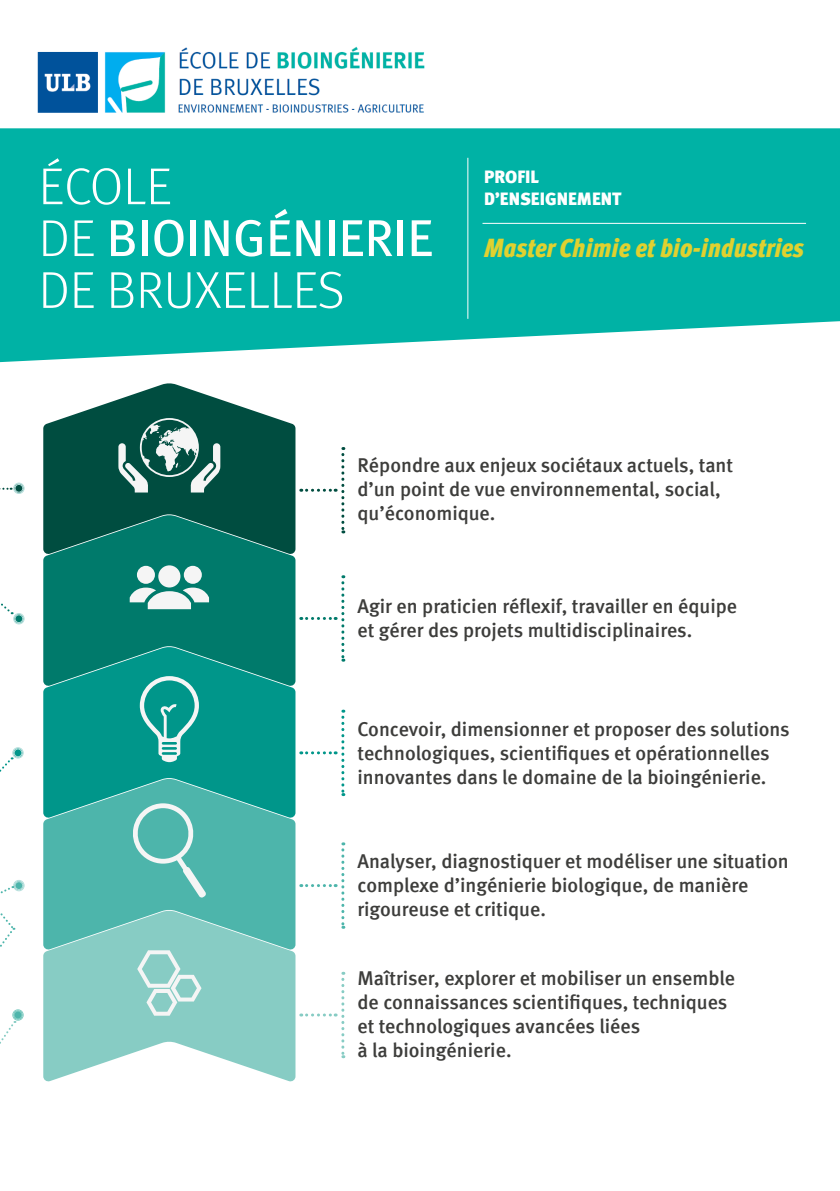
<style>
.page{position:relative;width:840px;height:1191px;background:#fff}
.page>*{position:absolute;margin:0;border:0;box-sizing:border-box;transform-origin:0 0}
.t1{font:51.8px "Meta Light LF";color:#fff}
.t2{font:51.8px "Meta";color:#fff}
.t3{font:italic 26px "Meta Cond Black Lf";letter-spacing:-.005em;color:#e0d130}
.Chiffre-cover{font:20px/24.4px "Meta Medium LF";color:#3d3d3b}
.t4{font:900 17.6px "Meta";color:#fff}
.s1{font-family:"Meta Light LF"}
</style>
<div class="page">
<svg style="left:43px;top:950px;width:252px;height:132px;fill:#87ccc4"></svg>
<svg style="left:43px;top:818px;width:252px;height:132px;background:#59b9b0"></svg>
<svg style="left:43px;top:686px;width:252px;height:132px;background:#0c9b8f"></svg>
<svg style="left:43px;top:555px;width:252px;height:131px;background:#027f70"></svg>
<svg style="left:43px;top:383px;width:252px;height:172px;background:#276e63"></svg>
<svg style="left:137px;top:950px;width:64px;height:65px"></svg>
<svg style="left:132px;top:803px;width:74px;height:94px;background:#68bfb7"></svg>
<svg style="left:140px;top:676px;width:59px;height:86px"></svg>
<div style="left:184px;top:566px;width:18px;height:18px;background:#f5f5f5;border-radius:50%"></div>
<div style="left:137px;top:566px;width:18px;height:18px;background:#f5f5f5;border-radius:50%"></div>
<svg style="left:130px;top:587px;width:79px;height:22px"></svg>
<div style="left:158px;top:565px;width:22px;height:22px;background:#f5f5f5;border-radius:50%"></div>
<svg style="left:118px;top:418px;width:102px;height:74px"></svg>
<svg style="left:0;top:128px;width:839px;height:234px;background:#16b8ad"></svg>
<hr style="left:467px;top:158px;width:1px;height:161px;background:#fff">
<hr style="left:482px;top:223px;width:323px;height:1px;background:#fff">
<svg style="left:300px;top:447px;width:44px;height:86px"></svg>
<svg style="left:300px;top:575px;width:44px;height:86px"></svg>
<svg style="left:300px;top:709px;width:44px;height:87px"></svg>
<svg style="left:300px;top:842px;width:44px;height:86px"></svg>
<svg style="left:300px;top:971px;width:44px;height:87px"></svg>
<svg style="left:14px;top:881px;width:9px;height:9px"></svg>
<div style="left:13px;top:880px;width:11px;height:11px;border:1px solid #b3dedb;border-radius:50%"></div>
<div style="left:15px;top:881px;width:8px;height:8px;border:1px solid #b3dedb;border-radius:50%"></div>
<div style="left:13px;top:1010px;width:10px;height:9px;background:#4fb5ab;border-radius:50%"></div>
<div style="left:12px;top:1009px;width:12px;height:11px;border:1px solid #80ccc2;border-radius:50%"></div>
<div style="left:14px;top:1010px;width:8px;height:9px;border:1px solid #80ccc2;border-radius:50%"></div>
<svg style="left:13px;top:748px;width:10px;height:9px"></svg>
<div style="left:12px;top:747px;width:12px;height:11px;border:1px solid #b3dedb;border-radius:50%"></div>
<div style="left:14px;top:748px;width:8px;height:9px;border:1px solid #b3dedb;border-radius:50%"></div>
<div style="left:14px;top:614px;width:9px;height:9px;background:#007a6b;border-radius:50%"></div>
<div style="left:13px;top:613px;width:11px;height:11px;border:1px solid #b3dedb;border-radius:50%"></div>
<div style="left:15px;top:614px;width:8px;height:9px;border:1px solid #b3dedb;border-radius:50%"></div>
<svg style="left:14px;top:484px;width:9px;height:9px"></svg>
<div style="left:13px;top:483px;width:11px;height:11px;border:1px solid #b3dedb;border-radius:50%"></div>
<div style="left:15px;top:484px;width:8px;height:8px;border:1px solid #b3dedb;border-radius:50%"></div>
<svg style="left:0;top:488px;width:12px;height:2px"></svg>
<svg style="left:1px;top:603px;width:12px;height:11px"></svg>
<svg style="left:0;top:757px;width:13px;height:15px"></svg>
<svg style="left:0;top:886px;width:15px;height:158px"></svg>
<img style="left:37px;top:46px;width:388px;height:67px">
<p class="t1" style="left:39px;top:157px;width:134px">ÉCOLE</p>
<p class="t2" style="left:39px;top:208px;width:396px"><span class="s1">DE</span> BIOINGÉNIERIE</p>
<p class="t1" style="left:39px;top:260px;width:307px">DE BRUXELLES</p>
<p class="t4" style="left:484px;top:166px;width:56px">PROFIL</p>
<p class="t4" style="left:484px;top:188px;width:138px">D’ENSEIGNEMENT</p>
<p class="t3" style="left:484px;top:233px;width:321px">Master Chimie et bio-industries</p>
<p class="Chiffre-cover" style="left:357px;top:452px;width:377px">Répondre aux enjeux sociétaux actuels, tant d’un point de vue environnemental, social, qu’économique.</p>
<p class="Chiffre-cover" style="left:357px;top:594px;width:381px">Agir en praticien réflexif, travailler en équipe</p>
<p class="Chiffre-cover" style="left:357px;top:618px;width:336px">et gérer des projets multidisciplinaires.</p>
<p class="Chiffre-cover" style="left:357px;top:716px;width:433px">Concevoir, dimensionner et proposer des solutions technologiques, scientifiques et opérationnelles</p>
<p class="Chiffre-cover" style="left:357px;top:764px;width:410px">innovantes dans le domaine de la bioingénierie.</p>
<p class="Chiffre-cover" style="left:357px;top:849px;width:432px">Analyser, diagnostiquer et modéliser une situation</p>
<p class="Chiffre-cover" style="left:357px;top:873px;width:392px">complexe d’ingénierie biologique, de manière</p>
<p class="Chiffre-cover" style="left:357px;top:897px;width:190px">rigoureuse et critique.</p>
<p class="Chiffre-cover" style="left:357px;top:965px;width:379px">Maîtriser, explorer et mobiliser un ensemble</p>
<p class="Chiffre-cover" style="left:357px;top:989px;width:371px">de connaissances scientifiques, techniques</p>
<p class="Chiffre-cover" style="left:357px;top:1013px;width:284px">et technologiques avancées liées à la bioingénierie.</p>
</div>
